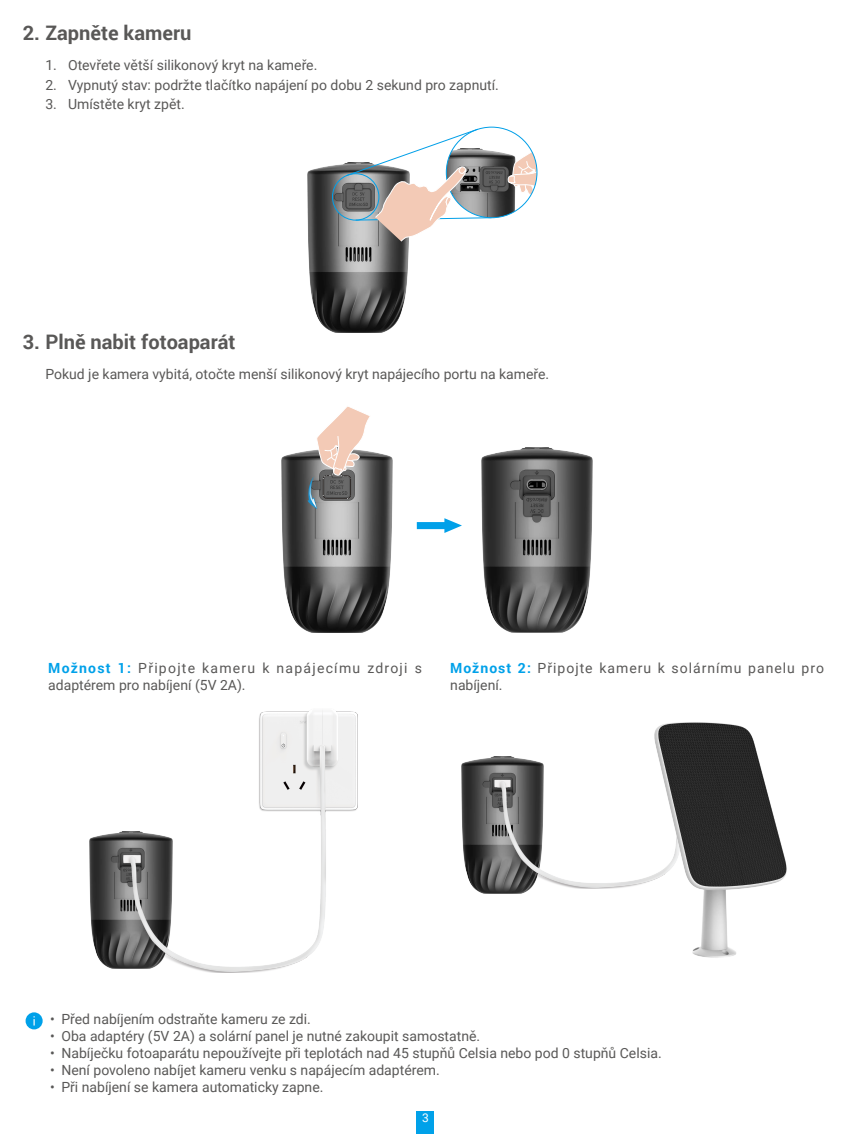
<style>
.page{position:relative;width:851px;height:1134px;background:#fff}
.page>*{position:absolute;margin:0;border:0;box-sizing:border-box;transform-origin:0 0}
.t1{font:700 20px "Roboto";color:#595857}
.t2{font:14px "Roboto";color:#595857}
.t3{font:14px/16.8px "Roboto";letter-spacing:.09em;color:#595857}
.t4{font:14px/16.8px "Roboto";letter-spacing:.07em;color:#595857}
.t5{font:12px "Roboto";color:#fff}
.s1{font-weight:700;color:#00a1e9}
</style>
<div class="page">
<div style="left:417px;top:1111px;width:17px;height:23px;background:#00a1e9"></div>
<img style="left:307px;top:163px;width:102px;height:169px">
<img style="left:492px;top:151px;width:23px;height:67px">
<svg style="left:507px;top:150px;width:30px;height:51px"></svg>
<svg style="left:345px;top:128px;width:147px;height:114px"></svg>
<img style="left:281px;top:451px;width:111px;height:181px">
<svg style="left:417px;top:518px;width:45px;height:15px"></svg>
<img style="left:481px;top:447px;width:111px;height:185px">
<svg style="left:307px;top:406px;width:64px;height:103px"></svg>
<img style="left:90px;top:831px;width:33px;height:137px">
<img style="left:123px;top:710px;width:234px;height:262px">
<img style="left:461px;top:756px;width:69px;height:137px">
<img style="left:494px;top:756px;width:157px;height:133px">
<img style="left:651px;top:722px;width:136px;height:236px">
<div style="left:26px;top:1012px;width:17px;height:17px;background:#00a1e9;border-radius:50%"></div>
<h1 class="t1" style="left:23px;top:19px;width:170px">2. Zapněte kameru</h1>
<p class="t2" style="left:45px;top:55px;width:273px">1. Otevřete větší silikonový kryt na kameře.</p>
<p class="t2" style="left:45px;top:75px;width:455px">2. Vypnutý stav: podržte tlačítko napájení po dobu 2 sekund pro zapnutí.</p>
<p class="t2" style="left:45px;top:94px;width:141px">3. Umístěte kryt zpět.</p>
<h1 class="t1" style="left:23px;top:328px;width:214px">3. Plně nabit fotoaparát</h1>
<p class="t2" style="left:45px;top:365px;width:505px">Pokud je kamera vybitá, otočte menší silikonový kryt napájecího portu na kameře.</p>
<p class="t3" style="left:48px;top:659px;width:375px"><span class="s1">Možnost 1:</span> Připojte kameru k napájecímu zdroji s adaptérem pro nabíjení (5V 2A).</p>
<p class="t4" style="left:450px;top:659px;width:375px"><span class="s1">Možnost 2:</span> Připojte kameru k solárnímu panelu pro nabíjení.</p>
<p class="t2" style="left:50px;top:1009px;width:262px">• Před nabíjením odstraňte kameru ze zdi.</p>
<p class="t2" style="left:50px;top:1026px;width:431px">• Oba adaptéry (5V 2A) a solární panel je nutné zakoupit samostatně.</p>
<p class="t2" style="left:50px;top:1043px;width:613px">• Nabíječku fotoaparátu nepoužívejte při teplotách nad 45 stupňů Celsia nebo pod 0 stupňů Celsia.</p>
<p class="t2" style="left:50px;top:1060px;width:391px">• Není povoleno nabíjet kameru venku s napájecím adaptérem.</p>
<p class="t2" style="left:50px;top:1077px;width:275px">• Při nabíjení se kamera automaticky zapne.</p>
<p class="t5" style="left:422px;top:1109px;width:8px">3</p>
</div>
